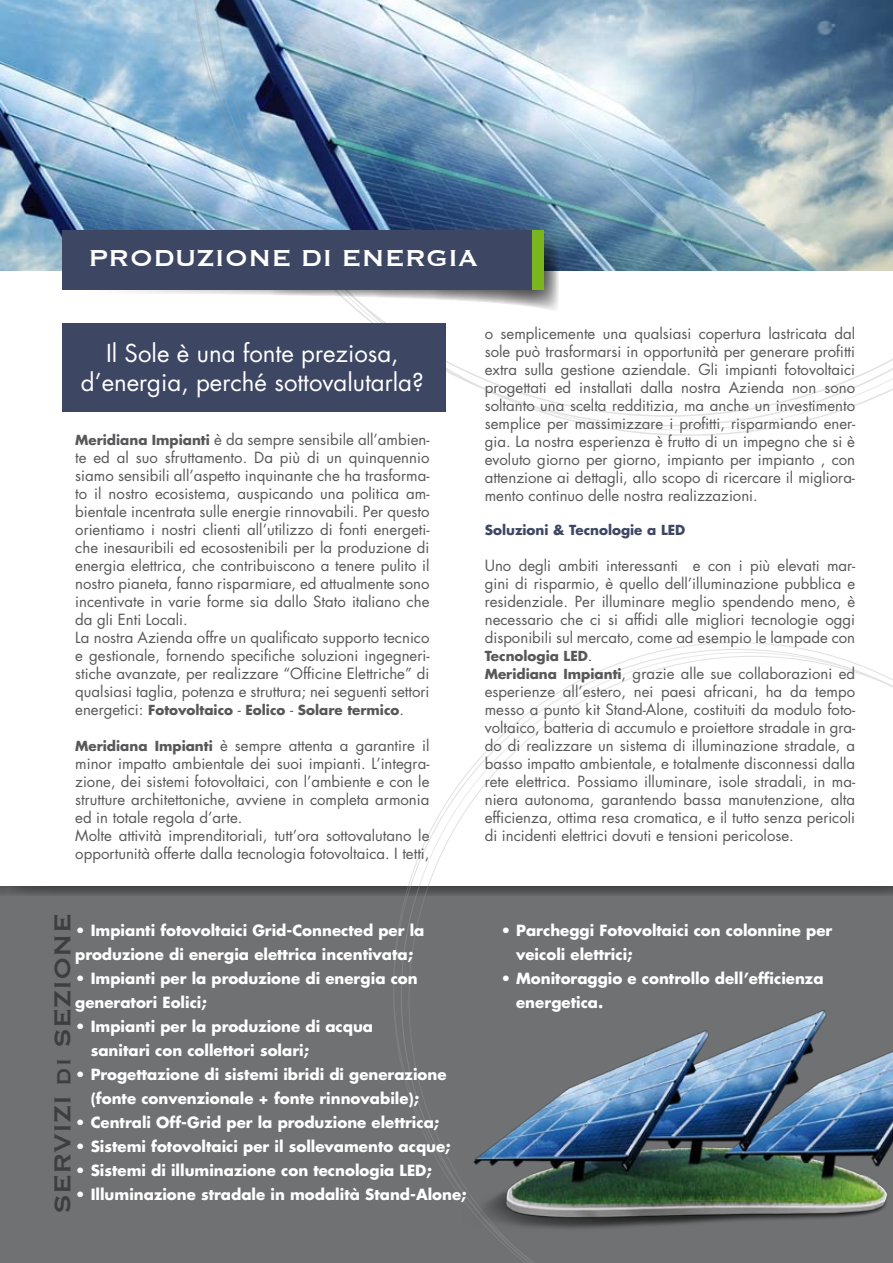
<style>
.page{position:relative;width:893px;height:1263px;background:#fff}
.page>*{position:absolute;margin:0;border:0;box-sizing:border-box;transform-origin:0 0}
.t1{font:30px "Copperplate";color:#fff}
.t2{font:30px "Copperplate";color:#3e3e40}
.t3{font:24px/28.8px "Futura";color:#fff;text-align:center}
.t4{font:15px/18px "Futura";color:#58585a;text-align:justify}
.t5{font:700 15px/24px "Futura";color:#fff}
.t6{font:700 13.5px "Futura";color:#58585a}
.t7{font:700 13.5px "Futura";color:#3d4663}
.s1{font-weight:700;font-size:13.5px}
.s2{font-weight:400;font-size:15px}
</style>
<div class="page">
<div style="left:0;top:878px;width:893px;height:385px;background:#707173"></div>
<svg style="left:7px;top:885px;width:386px;height:11px"></svg>
<div style="left:0;top:847px;width:893px;height:38px;background:#fff"></div>
<img style="left:0;top:0;width:191px;height:271px">
<svg style="left:2px;top:885px;width:5px;height:10px"></svg>
<img style="left:0;top:885px;width:2px;height:10px">
<img style="left:213px;top:0;width:680px;height:436px">
<svg style="left:408px;top:656px;width:485px;height:607px"></svg>
<svg style="left:71px;top:237px;width:488px;height:78px"></svg>
<div style="left:62px;top:323px;width:384px;height:88px;background:#3d4663"></div>
<div style="left:63px;top:230px;width:481px;height:59px;background:#3d4663"></div>
<div style="left:533px;top:230px;width:11px;height:59px;background:#7ab51d"></div>
<img style="left:444px;top:999px;width:449px;height:243px">
<h1 class="t1" style="left:88px;top:239px;width:391px">PRODUZIONE DI ENERGIA</h1>
<h2 class="t3" style="left:81px;top:339px;width:344px">Il Sole è una fonte preziosa, d’energia, perché sottovalutarla?</h2>
<p class="t4" style="left:75px;top:430px;width:356px;text-align:left"><span class="s1">Meridiana Impianti</span> è da sempre sensibile all’ambien&shy;te ed al suo sfruttamento. Da più di un quinquennio siamo sensibili all’aspetto inquinante che ha trasforma&shy;to il nostro ecosistema, auspicando una politica am&shy;bientale incentrata sulle energie rinnovabili. Per questo orientiamo i nostri clienti all’utilizzo di fonti energeti&shy;che inesauribili ed ecosostenibili per la produzione di energia elettrica, che contribuiscono a tenere pulito il nostro pianeta, fanno risparmiare, ed attualmente sono incentivate in varie forme sia dallo Stato italiano che da gli Enti Locali.<br>La nostra Azienda offre un qualificato supporto tecnico e gestionale, fornendo specifiche soluzioni ingegneri&shy;stiche avanzate, per realizzare “Officine Elettriche” di qualsiasi taglia, potenza e struttura; nei seguenti settori</p>
<p class="t6" style="left:75px;top:700px;width:330px"><span class="s2">energetici:</span> Fotovoltaico <span class="s2">-</span> Eolico <span class="s2">-</span> Solare termico<span class="s2">.</span></p>
<p class="t4" style="left:75px;top:736px;width:356px;text-align:left"><span class="s1">Meridiana Impianti</span> è sempre attenta a garantire il minor impatto ambientale dei suoi impianti. L’integra&shy;zione, dei sistemi fotovoltaici, con l’ambiente e con le strutture architettoniche, avviene in completa armonia ed in totale regola d’arte.<br>Molte attività imprenditoriali, tutt’ora sottovalutano le opportunità offerte dalla tecnologia fotovoltaica. I tetti,</p>
<p class="t4" style="left:485px;top:324px;width:372px">o semplicemente una qualsiasi copertura lastricata dal sole può trasformarsi in opportunità per generare profitti extra sulla gestione aziendale. Gli impianti fotovoltaici progettati ed installati dalla nostra Azienda non sono soltanto una scelta redditizia, ma anche un investimento semplice per massimizzare i profitti, risparmiando ener&shy;gia. La nostra esperienza è frutto di un impegno che si è evoluto giorno per giorno, impianto per impianto , con attenzione ai dettagli, allo scopo di ricercare il migliora&shy;mento continuo delle nostra realizzazioni.</p>
<p class="t7" style="left:485px;top:521px;width:202px">Soluzioni &amp; Tecnologie a LED</p>
<p class="t4" style="left:485px;top:557px;width:372px">Uno degli ambiti interessanti e con i più elevati mar&shy;gini di risparmio, è quello dell’illuminazione pubblica e residenziale. Per illuminare meglio spendendo meno, è necessario che ci si affidi alle migliori tecnologie oggi disponibili sul mercato, come ad esempio le lampade con</p>
<p class="t6" style="left:485px;top:647px;width:109px">Tecnologia LED<span class="s2">.</span></p>
<p class="t4" style="left:485px;top:665px;width:372px"><span class="s1">Meridiana Impianti</span>, grazie alle sue collaborazioni ed esperienze all’estero, nei paesi africani, ha da tempo messo a punto kit Stand-Alone, costituiti da modulo foto&shy;voltaico, batteria di accumulo e proiettore stradale in gra&shy;do di realizzare un sistema di illuminazione stradale, a basso impatto ambientale, e totalmente disconnessi dalla rete elettrica. Possiamo illuminare, isole stradali, in ma&shy;niera autonoma, garantendo bassa manutenzione, alta efficienza, ottima resa cromatica, e il tutto senza pericoli di incidenti elettrici dovuti e tensioni pericolose.</p>
<h1 class="t2" style="left:43px;top:1214px;width:303px;rotate:-90deg">SERVIZI di SEZIONE</h1>
<p class="t5" style="left:75px;top:918px;width:351px">• Impianti fotovoltaici Grid-Connected per la produzione di energia elettrica incentivata;</p>
<p class="t5" style="left:75px;top:966px;width:344px">• Impianti per la produzione di energia con generatori Eolici;</p>
<p class="t5" style="left:91px;top:1014px;width:284px;text-indent:-15px">• Impianti per la produzione di acqua sanitari con collettori solari;</p>
<p class="t5" style="left:91px;top:1062px;width:357px;text-indent:-15px">• Progettazione di sistemi ibridi di generazione (fonte convenzionale + fonte rinnovabile);</p>
<p class="t5" style="left:75px;top:1110px;width:365px">• Centrali Off-Grid per la produzione elettrica;</p>
<p class="t5" style="left:75px;top:1134px;width:377px">• Sistemi fotovoltaici per il sollevamento acque;</p>
<p class="t5" style="left:75px;top:1158px;width:358px">• Sistemi di illuminazione con tecnologia LED;</p>
<p class="t5" style="left:75px;top:1182px;width:393px">• Illuminazione stradale in modalità Stand-Alone;</p>
<p class="t5" style="left:516px;top:918px;width:318px;text-indent:-15px">• Parcheggi Fotovoltaici con colonnine per veicoli elettrici;</p>
<p class="t5" style="left:516px;top:966px;width:309px;text-indent:-15px">• Monitoraggio e controllo dell’efficienza energetica.</p>
</div>
